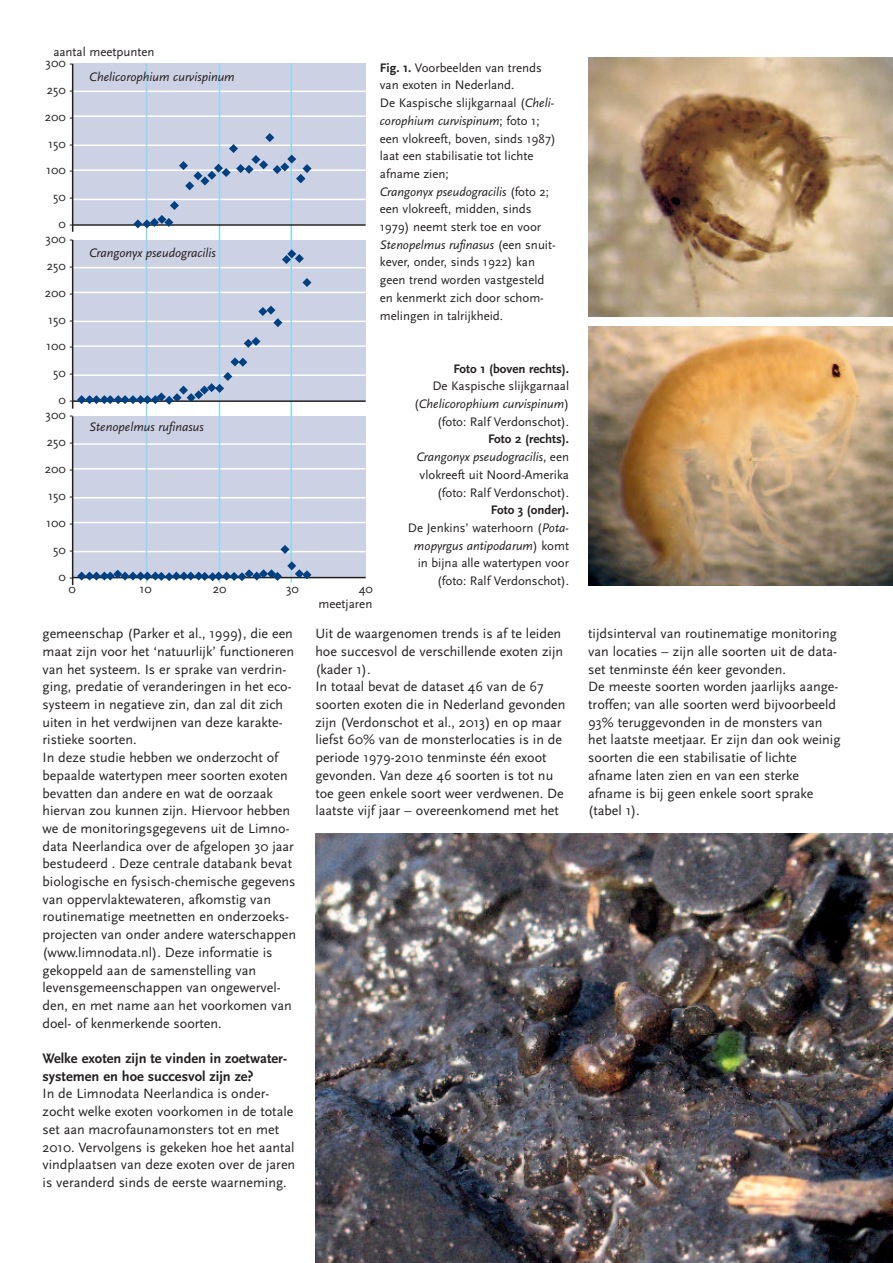
<style>
.page{position:relative;width:893px;height:1263px;background:#fff}
.page>*{position:absolute;margin:0;border:0;box-sizing:border-box;transform-origin:0 0}
.t1{font:700 14.4px/17.7px "Scala Sans";color:#231f20}
.t2{font:14.1px/17.7px "Scala Sans";color:#231f20}
.t3{font:12.9px/17.7px "Scala Sans";color:#231f20;text-align:right}
.t4{font:italic 12.9px "Scala Sans";color:#231f20}
.t5{font:700 12.9px "Scala Sans";color:#231f20}
.s1{font-weight:700}
.s2{font-style:italic}
</style>
<div class="page">
<div style="left:73px;top:417px;width:293px;height:160px;background:#cdd1e4"></div>
<div style="left:73px;top:240px;width:293px;height:161px;background:#cdd1e4"></div>
<div style="left:73px;top:64px;width:293px;height:160px;background:#cdd1e4"></div>
<hr style="left:73px;top:199px;width:293px;height:1px;background:#fff">
<hr style="left:73px;top:169px;width:293px;height:2px;background:#fff">
<hr style="left:73px;top:145px;width:293px;height:1px;background:#fff">
<hr style="left:73px;top:115px;width:293px;height:2px;background:#fff">
<hr style="left:73px;top:91px;width:293px;height:1px;background:#fff">
<hr style="left:73px;top:374px;width:293px;height:2px;background:#fff">
<hr style="left:73px;top:345px;width:293px;height:2px;background:#fff">
<hr style="left:73px;top:321px;width:293px;height:1px;background:#fff">
<hr style="left:73px;top:292px;width:293px;height:1px;background:#fff">
<hr style="left:73px;top:267px;width:293px;height:1px;background:#fff">
<hr style="left:73px;top:551px;width:293px;height:1px;background:#fff">
<hr style="left:73px;top:522px;width:293px;height:1px;background:#fff">
<hr style="left:73px;top:497px;width:293px;height:2px;background:#fff">
<hr style="left:73px;top:468px;width:293px;height:2px;background:#fff">
<hr style="left:73px;top:443px;width:293px;height:2px;background:#fff">
<hr style="left:291px;top:64px;width:1px;height:519px;background:#8dd7f7">
<hr style="left:219px;top:64px;width:1px;height:519px;background:#8dd7f7">
<hr style="left:146px;top:64px;width:1px;height:519px;background:#8dd7f7">
<img style="left:588px;top:57px;width:305px;height:260px">
<img style="left:588px;top:326px;width:305px;height:260px">
<img style="left:315px;top:833px;width:578px;height:430px">
<hr style="left:72px;top:64px;width:1px;height:168px;background:#231f20">
<hr style="left:73px;top:224px;width:293px;height:2px;background:#231f20">
<svg style="left:133px;top:201px;width:46px;height:27px"></svg>
<svg style="left:179px;top:133px;width:132px;height:57px"></svg>
<hr style="left:72px;top:240px;width:1px;height:169px;background:#231f20">
<hr style="left:73px;top:400px;width:293px;height:2px;background:#231f20">
<svg style="left:258px;top:306px;width:24px;height:21px"></svg>
<svg style="left:282px;top:249px;width:22px;height:15px"></svg>
<svg style="left:244px;top:337px;width:16px;height:11px"></svg>
<svg style="left:77px;top:357px;width:170px;height:48px"></svg>
<svg style="left:302px;top:278px;width:9px;height:9px"></svg>
<hr style="left:72px;top:416px;width:1px;height:169px;background:#231f20">
<hr style="left:73px;top:577px;width:293px;height:1px;background:#231f20">
<svg style="left:280px;top:545px;width:9px;height:9px"></svg>
<svg style="left:77px;top:561px;width:234px;height:20px"></svg>
<p class="t3" style="left:53px;top:42px;width:103px">aantal meetpunten</p>
<p class="t4" style="left:89px;top:69px;width:147px">Chelicorophium curvispinum</p>
<p class="t3" style="left:45px;top:49px;width:30px;line-height:26.8px">300 -<br>250 -<br>200 -<br>150 -<br>100 -<br>50 -<br>0 -</p>
<p class="t3" style="left:45px;top:225px;width:30px;line-height:26.8px">300 -<br>250 -<br>200 -<br>150 -<br>100 -<br>50 -<br>0 -</p>
<p class="t3" style="left:45px;top:402px;width:30px;line-height:26.8px">300 -<br>250 -<br>200 -<br>150 -<br>100 -<br>50 -<br>0 -</p>
<p class="t3" style="left:68px;top:580px;width:9px">0</p>
<p class="t3" style="left:139px;top:580px;width:14px">10</p>
<p class="t3" style="left:213px;top:580px;width:15px">20</p>
<p class="t3" style="left:286px;top:580px;width:14px">30</p>
<p class="t3" style="left:319px;top:581px;width:56px;line-height:15px">40 meetjaren</p>
<p class="t3" style="left:380px;top:58px;width:177px;text-align:left"><span class="s1">Fig. 1.</span> Voorbeelden van trends van exoten in Nederland.<br>De Kaspische slijkgarnaal (<span class="s2">Cheli&shy;corophium curvispinum</span>; foto 1; een vlokreeft, boven, sinds 1987) laat een stabilisatie tot lichte afname zien;<br><span class="s2">Crangonyx pseudogracilis</span> (foto 2; een vlokreeft, midden, sinds<br>1979) neemt sterk toe en voor<br><span class="s2">Stenopelmus rufinasus</span> (een snuit&shy;kever, onder, sinds 1922) kan geen trend worden vastgesteld en kenmerkt zich door schom&shy;melingen in talrijkheid.</p>
<p class="t4" style="left:89px;top:245px;width:128px">Crangonyx pseudogracilis</p>
<p class="t5" style="left:453px;top:361px;width:117px">Foto 1 (boven rechts).</p>
<p class="t3" style="left:414px;top:377px;width:156px">De Kaspische slijkgarnaal (<span class="s2">Chelicorophium curvispinum</span>) (foto: Ralf Verdonschot).</p>
<p class="t3" style="left:417px;top:430px;width:154px"><span class="s1">Foto 2 (rechts).<br></span><span class="s2">Crangonyx pseudogracilis</span>, een vlokreeft uit Noord-Amerika (foto: Ralf Verdonschot).</p>
<p class="t3" style="left:408px;top:501px;width:163px"><span class="s1">Foto 3 (onder).<br></span>De Jenkins’ waterhoorn (<span class="s2">Pota&shy;mopyrgus antipodarum</span>) komt in bijna alle watertypen voor (foto: Ralf Verdonschot).</p>
<p class="t4" style="left:89px;top:419px;width:116px">Stenopelmus rufinasus</p>
<p class="t2" style="left:43px;top:624px;width:255px">gemeenschap (Parker et al., 1999), die een maat zijn voor het ‘natuurlijk’ functioneren van het systeem. Is er sprake van verdrin&shy;ging, predatie of veranderingen in het eco&shy;systeem in negatieve zin, dan zal dit zich uiten in het verdwijnen van deze karakte&shy;ristieke soorten.<br>In deze studie hebben we onderzocht of bepaalde watertypen meer soorten exoten bevatten dan andere en wat de oorzaak hiervan zou kunnen zijn. Hiervoor hebben we de monitoringsgegevens uit de Limno&shy;data Neerlandica over de afgelopen 30 jaar bestudeerd . Deze centrale databank bevat biologische en fysisch-chemische gegevens van oppervlaktewateren, afkomstig van routinematige meetnetten en onderzoeks&shy;projecten van onder andere waterschappen (www.limnodata.nl). Deze informatie is gekoppeld aan de samenstelling van levensgemeenschappen van ongewervel&shy;den, en met name aan het voorkomen van doel- of kenmerkende soorten.</p>
<p class="t1" style="left:43px;top:1049px;width:246px">Welke exoten zijn te vinden in zoetwater&shy;systemen en hoe succesvol zijn ze?</p>
<p class="t2" style="left:43px;top:1085px;width:254px">In de Limnodata Neerlandica is onder&shy;zocht welke exoten voorkomen in de totale set aan macrofaunamonsters tot en met 2010. Vervolgens is gekeken hoe het aantal vindplaatsen van deze exoten over de jaren is veranderd sinds de eerste waarneming.</p>
<p class="t2" style="left:315px;top:624px;width:252px">Uit de waargenomen trends is af te leiden hoe succesvol de verschillende exoten zijn (kader 1).<br>In totaal bevat de dataset 46 van de 67 soorten exoten die in Nederland gevonden zijn (Verdonschot et al., 2013) en op maar liefst 60% van de monsterlocaties is in de periode 1979-2010 tenminste één exoot gevonden. Van deze 46 soorten is tot nu toe geen enkele soort weer verdwenen. De laatste vijf jaar – overeenkomend met het</p>
<p class="t2" style="left:588px;top:624px;width:254px">tijdsinterval van routinematige monitoring van locaties – zijn alle soorten uit de data&shy;set tenminste één keer gevonden.<br>De meeste soorten worden jaarlijks aange&shy;troffen; van alle soorten werd bijvoorbeeld 93% teruggevonden in de monsters van het laatste meetjaar. Er zijn dan ook weinig soorten die een stabilisatie of lichte afname laten zien en van een sterke afname is bij geen enkele soort sprake (tabel 1).</p>
</div>
